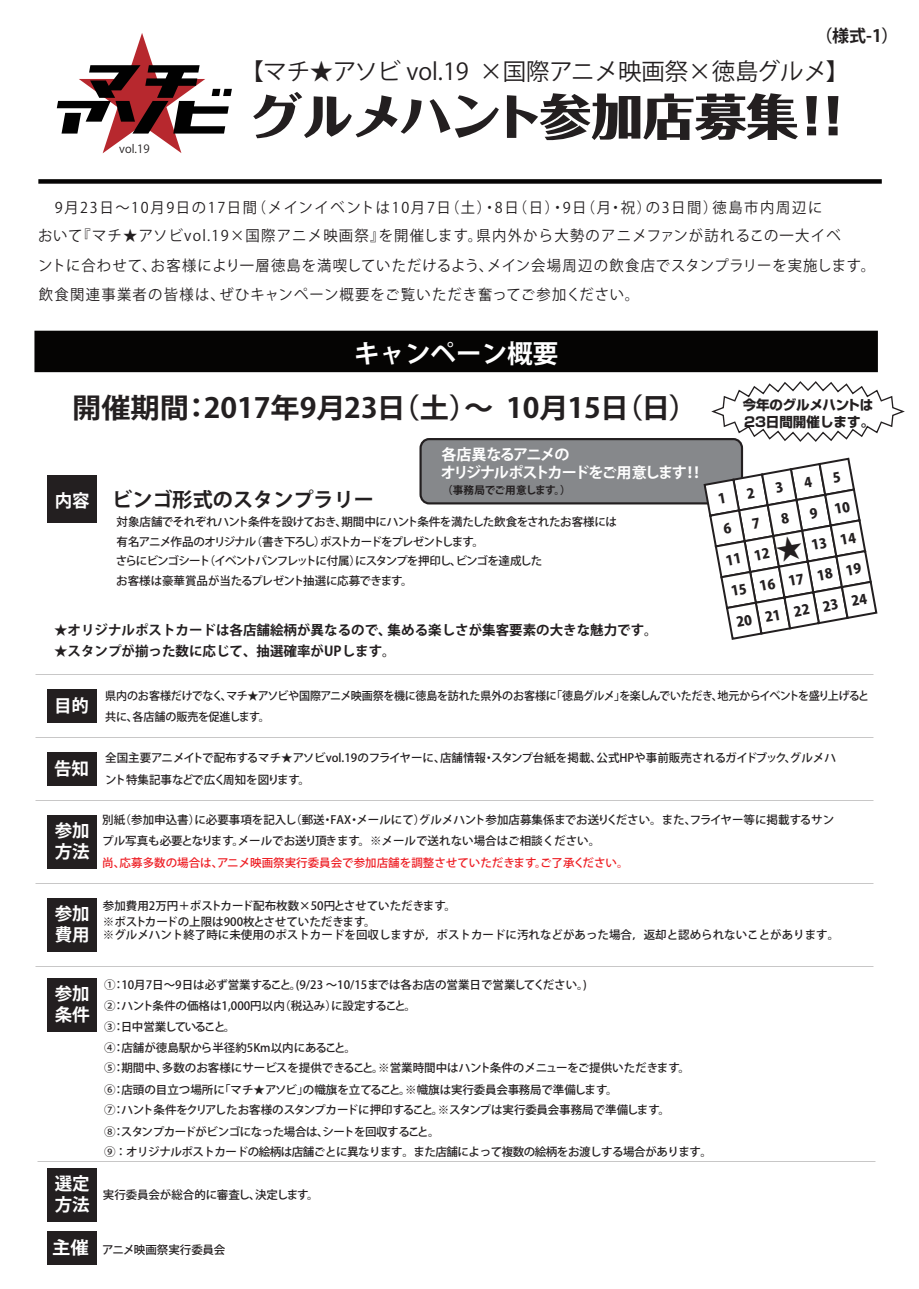
<style>
.page{position:relative;width:919px;height:1289px;background:#fff}
.page>*{position:absolute;margin:0;border:0;box-sizing:border-box;transform-origin:0 0}
.t1{font:800 48.9px "Folk Pro";letter-spacing:-.01em;color:#231f20;scale:1.06 1}
.t2{font:700 27.6px "Koz Go Pro";color:#231f20;scale:1.06 1}
.t3{font:700 25.5px "Koz Go Pro";color:#fff}
.t4{font:23.4px "UD Shin Go Pro De Bold 90 ms RKSJ H";color:#231f20}
.t5{font:700 20.1px "Koz Go Pro";color:#231f20}
.t6{font:700 17.55px/21px "Koz Go Pro";color:#fff}
.t7{font:700 16.95px "Koz Go Pro";color:#231f20}
.t8{font:700 15px/18px "Koz Go Pro";letter-spacing:-.08em;color:#fff}
.t9{font:14.85px/29px "Koz Go Pro";letter-spacing:.09em;color:#231f20}
.t10{font:700 13.5px "Koz Go Pro";color:#231f20}
.t11{font:700 13.5px/16.4px "Shin Go Pro";letter-spacing:-.015em;color:#231f20}
.t12{font:800 13.5px "Koz Go Pro";color:#231f20}
.t13{font:500 11.55px/20.7px "Koz Go Pro";color:#231f20}
.t14{font:500 11.55px/19.5px "Koz Go Pro";letter-spacing:-.05em;color:#231f20}
.t15{font:500 11.55px/21px "Koz Go Pro";letter-spacing:-.035em;color:#231f20;scale:.96 1}
.t16{font:500 11.55px/20px "Koz Go Pro";letter-spacing:-.04em;color:#231f20}
.t17{font:500 11.55px "Koz Go Pro";color:#ee1d23}
.t18{font:11.4px "Hira Kaku Std W8 90 ms RKSJ H";color:#231f20}
.t19{font:700 10.65px "Koz Go Pro";letter-spacing:.02em;color:#231f20}
.s1{font-family:"Koz Go Pr 6 N"}
.s2{font-weight:700;font-size:17.55px;color:#fff}
</style>
<div class="page">
<div style="left:420px;top:439px;width:322px;height:64px;background:#86888b;border-radius:9px"></div>
<div style="left:419px;top:438px;width:324px;height:66px;border:2px solid #231f20;border-radius:9px"></div>
<div style="left:34px;top:331px;width:843px;height:41px;background:#050403"></div>
<div style="left:48px;top:475px;width:49px;height:47px;background:#231f20"></div>
<div style="left:48px;top:689px;width:49px;height:34px;background:#231f20"></div>
<div style="left:48px;top:815px;width:49px;height:53px;background:#231f20"></div>
<div style="left:48px;top:898px;width:49px;height:53px;background:#231f20"></div>
<div style="left:48px;top:977px;width:49px;height:54px;background:#231f20"></div>
<div style="left:48px;top:1167px;width:49px;height:54px;background:#231f20"></div>
<div style="left:48px;top:752px;width:49px;height:34px;background:#231f20"></div>
<svg style="left:57px;top:33px;width:175px;height:120px"></svg>
<svg style="left:38px;top:179px;width:843px;height:5px;fill:#070605"></svg>
<div style="left:48px;top:1231px;width:49px;height:33px;background:#231f20"></div>
<svg style="left:709px;top:381px;width:195px;height:62px"></svg>
<svg style="left:702px;top:456px;width:176px;height:184px"></svg>
<h3 class="t7" style="left:815px;top:25px;width:84px">（様式-1）</h3>
<p class="t18" style="left:119px;top:143px;width:32px">vol.1<span class="s1">9</span></p>
<h3 class="t4" style="left:240px;top:58px;width:610px">【マチ★アソビ vol.1<span class="s1">9</span> ×国際アニメ映画祭×徳島グルメ】</h3>
<h1 class="t1" style="left:250px;top:75px;width:576px">グルメハント参加店募集 !！</h1>
<p class="t9" style="left:38px;top:193px;width:838px">　9月23日～10月9日の17日間（メインイベントは10月7日（土）・8日（日）・9日（月・祝）の3日間）徳島市内周辺に<br>おいて『マチ★アソビvol.19×国際アニメ映画祭』を開催します。県内外から大勢のアニメファンが訪れるこの一大イベ<br>ントに合わせて、お客様により一層徳島を満喫していただけるよう、メイン会場周辺の飲食店でスタンプラリーを実施します。飲食関連事業者の皆様は、ぜひキャンペーン概要をご覧いただき奮ってご参加ください。</p>
<h3 class="t3" style="left:354px;top:337px;width:205px">キャンペーン概要</h3>
<h2 class="t2" style="left:72px;top:390px;width:592px">開催期間：2017年9月23日（土）～ 10月15日（日）</h2>
<p class="t11" style="left:742px;top:395px;width:133px">今年のグルメハントは<br>２３日間開催します。</p>
<h3 class="t6" style="left:55px;top:491px;width:37px">内容</h3>
<p class="t8" style="left:441px;top:446px;width:265px">各店異なるアニメの<br>オリジナルポストカードをご用意します！！</p>
<p class="t19" style="left:442px;top:483px;width:130px">（事務局でご用意します。）</p>
<h3 class="t5" style="left:112px;top:486px;width:263px">ビンゴ形式のスタンプラリー</h3>
<p class="t14" style="left:116px;top:512px;width:502px">対象店舗でそれぞれハント条件を設けておき、期間中にハント条件を満たした飲食をされたお客様には有名アニメ作品のオリジナル（書き下ろし）ポストカードをプレゼントします。<br>さらにビンゴシート（イベントパンフレットに付属）にスタンプを押印し、ビンゴを達成した<br>お客様は豪華賞品が当たるプレゼント抽選に応募できます。</p>
<p class="t10" style="left:54px;top:621px;width:605px">★オリジナルポストカードは各店舗絵柄が異なるので、集める楽しさが集客要素の大きな魅力です。</p>
<p class="t10" style="left:54px;top:642px;width:343px">★スタンプが揃った数に応じて、抽選確率がUPします。</p>
<p class="t12" style="left:724px;top:552px;width:46px;rotate:-10deg">11 12</p>
<p class="t12" style="left:729px;top:582px;width:75px;rotate:-10deg">15 16 17</p>
<p class="t12" style="left:735px;top:613px;width:105px;rotate:-10deg">20 21 22 23</p>
<h3 class="t6" style="left:54px;top:696px;width:37px">目的</h3>
<h3 class="t6" style="left:54px;top:759px;width:37px">告知</h3>
<h3 class="t6" style="left:55px;top:821px;width:37px">参加方法</h3>
<h3 class="t6" style="left:55px;top:904px;width:37px">参加費用</h3>
<p class="t15" style="left:105px;top:686px;width:797px">県内のお客様だけでなく、マチ★アソビや国際アニメ映画祭を機に徳島を訪れた県外のお客様に「徳島グルメ」を楽しんでいただき、地元からイベントを盛り上げると共に、各店舗の販売を促進します。</p>
<p class="t13" style="left:105px;top:747px;width:732px;line-height:21.9px">全国主要アニメイトで配布するマチ★アソビvol.19のフライヤーに、店舗情報・スタンプ台紙を掲載、公式HPや事前販売されるガイドブック、グルメハント特集記事などで広く周知を図ります。</p>
<p class="t13" style="left:102px;top:810px;width:733px">別紙（参加申込書）に必要事項を記入し（郵送・FAX・メールにて）グルメハント参加店募集係までお送りください。また、フライヤー等に掲載するサンプル写真も必要となります。メールでお送り頂きます。※メールで送れない場合はご相談ください。</p>
<p class="t17" style="left:102px;top:855px;width:528px">尚、応募多数の場合は、アニメ映画祭実行委員会で参加店舗を調整させていただきます。ご了承ください。</p>
<p class="t13" style="left:103px;top:898px;width:354px;line-height:15.8px">参加費用2万円＋ポストカード配布枚数×50円とさせていただきます。※ポストカードの上限は900枚とさせていただきます。</p>
<p class="t13" style="left:103px;top:925px;width:737px">※グルメハント終了時に未使用のポストカードを回収しますが，ポストカードに汚れなどがあった場合，返却と認められないことがあります。</p>
<h3 class="t6" style="left:55px;top:983px;width:37px">参加条件</h3>
<h3 class="t6" style="left:55px;top:1174px;width:37px">選定方法</h3>
<p class="t13" style="left:104px;top:975px;width:587px">①：10月7日～9日は必ず営業すること。(9/23 ～10/15までは各お店の営業日で営業してください。)<br>②：ハント条件の価格は1,000円以内（税込み）に設定すること。<br>③：日中営業していること。<br>④：店舗が徳島駅から半径約5Km以内にあること。<br>⑤：期間中、多数のお客様にサービスを提供できること。※営業時間中はハント条件のメニューをご提供いただきます。</p>
<p class="t13" style="left:104px;top:1080px;width:567px;line-height:20px">⑥：店頭の目立つ場所に「マチ★アソビ」の幟旗を立てること。※幟旗は実行委員会事務局で準備します。<br>⑦：ハント条件をクリアしたお客様のスタンプカードに押印すること。※スタンプは実行委員会事務局で準備します。</p>
<p class="t16" style="left:104px;top:1121px;width:609px">⑧：スタンプカードがビンゴになった場合は、シートを回収すること。<br>⑨：オリジナルポストカードの絵柄は店舗ごとに異なります。また店舗によって複数の絵柄をお渡しする場合があります。</p>
<p class="t13" style="left:103px;top:1184px;width:217px">実行委員会が総合的に審査し、決定します。</p>
<p class="t13" style="left:52px;top:1239px;width:175px"><span class="s2">主催</span> アニメ映画祭実行委員会</p>
</div>
